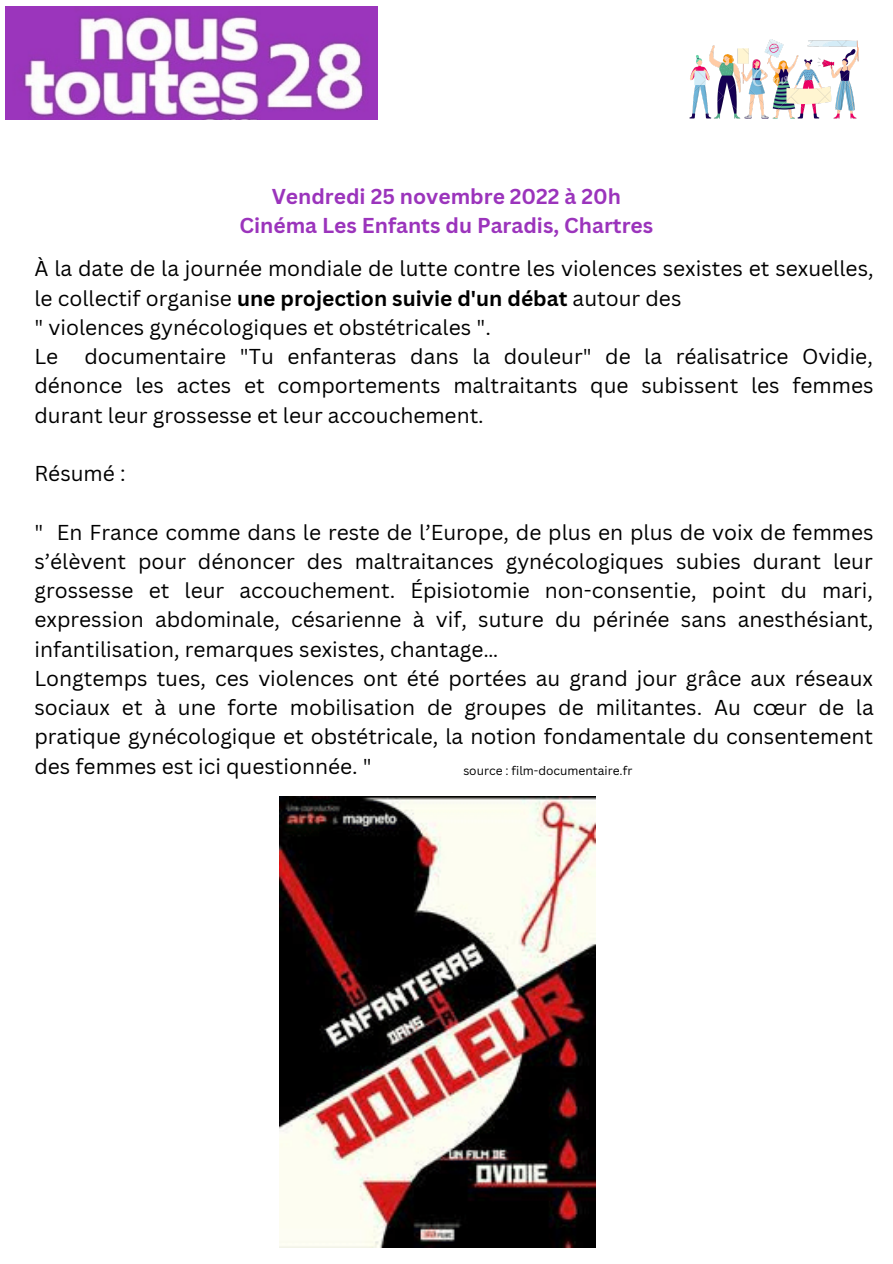
<style>
.page{position:relative;width:893px;height:1264px;background:#fff}
.page>*{position:absolute;margin:0;border:0;box-sizing:border-box;transform-origin:0 0}
.t1{font:21px/29.2px "Canva Sans";color:#000}
.t2{font:700 21px/29.2px "Canva Sans";color:#9b34bc;text-align:center}
.t3{font:12px "Canva Sans";color:#000}
.s1{font-weight:700}
</style>
<div class="page">
<img style="left:6px;top:7px;width:371px;height:112px">
<img style="left:689px;top:40px;width:169px;height:78px">
<img style="left:279px;top:796px;width:316px;height:451px">
<p class="t2" style="left:239px;top:181px;width:415px">Vendredi 25 novembre 2022 à 20h<br>Cinéma Les Enfants du Paradis, Chartres</p>
<p class="t1" style="left:34px;top:254px;width:840px">À la date de la journée mondiale de lutte contre les violences sexistes et sexuelles, le collectif organise <span class="s1">une projection suivie d'un débat</span> autour des<br>" violences gynécologiques et obstétricales ".<br>Le documentaire "Tu enfanteras dans la douleur" de la réalisatrice Ovidie, dénonce les actes et comportements maltraitants que subissent les femmes durant leur grossesse et leur accouchement.</p>
<p class="t1" style="left:34px;top:458px;width:93px">Résumé :</p>
<p class="t1" style="left:34px;top:517px;width:840px">" En France comme dans le reste de l’Europe, de plus en plus de voix de femmes s’élèvent pour dénoncer des maltraitances gynécologiques subies durant leur grossesse et leur accouchement. Épisiotomie non-consentie, point du mari, expression abdominale, césarienne à vif, suture du périnée sans anesthésiant, infantilisation, remarques sexistes, chantage…<br>Longtemps tues, ces violences ont été portées au grand jour grâce aux réseaux sociaux et à une forte mobilisation de groupes de militantes. Au cœur de la pratique gynécologique et obstétricale, la notion fondamentale du consentement des femmes est ici questionnée. "</p>
<p class="t3" style="left:463px;top:762px;width:170px">source : film-documentaire.fr</p>
</div>
